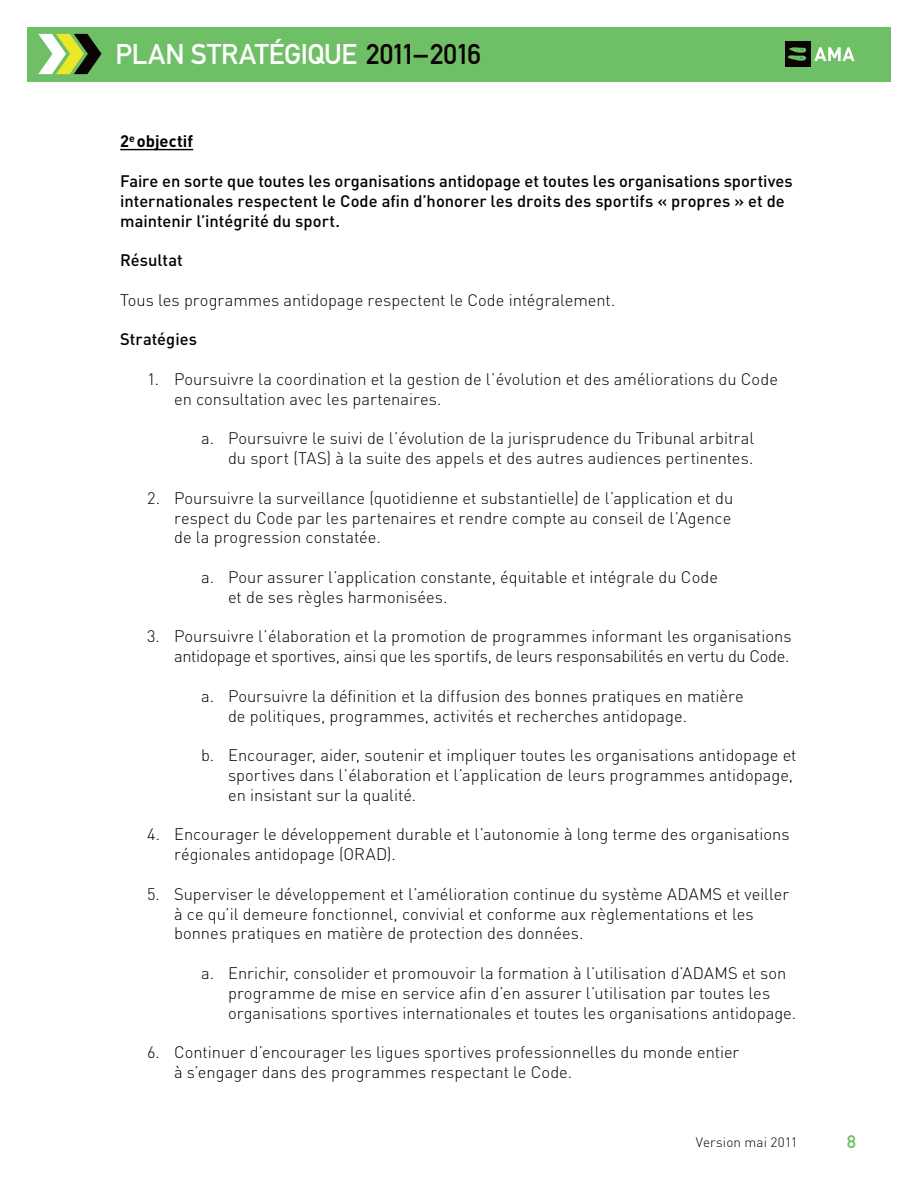
<style>
.page{position:relative;width:918px;height:1188px;background:#fff}
.page>*{position:absolute;margin:0;border:0;box-sizing:border-box;transform-origin:0 0}
.t1{font:28.05px "DIN Mittelschrift Alternate";letter-spacing:-.015em;color:#fff}
.t2{font:18px "DIN Mittelschrift Alternate";color:#6dc067}
.t3{font:300 16.5px/19.8px "DIN";color:#000}
.t4{font:500 16.5px/19.8px "DIN";color:#000}
.t5{font:700 16.5px "DIN";color:#000}
.t6{font:300 13.5px "DIN";letter-spacing:.01em;color:#000}
.t7{font:700 10.5px "DIN";color:#000}
.s1{color:#0a0303}
</style>
<div class="page">
<div style="left:27px;top:27px;width:864px;height:54px;background:#6ebf66"></div>
<svg style="left:38px;top:34px;width:64px;height:40px"></svg>
<div style="left:785px;top:41px;width:25px;height:26px;background:#0a0303"></div>
<svg style="left:788px;top:47px;width:18px;height:14px"></svg>
<svg style="left:814px;top:47px;width:41px;height:14px"></svg>
<hr style="left:120px;top:149px;width:73px;height:1px;background:#000">
<h1 class="t1" style="left:116px;top:38px;width:367px">PLAN STRATÉGIQUE <span class="s1">2011–2016</span></h1>
<p class="t5" style="left:120px;top:131px;width:75px">2 objectif</p>
<p class="t4" style="left:120px;top:171px;width:674px">Faire en sorte que toutes les organisations antidopage et toutes les organisations sportives internationales respectent le Code afin d’honorer les droits des sportifs « propres » et de maintenir l’intégrité du sport.</p>
<p class="t4" style="left:120px;top:250px;width:64px">Résultat</p>
<p class="t3" style="left:120px;top:289px;width:497px">Tous les programmes antidopage respectent le Code intégralement.</p>
<p class="t4" style="left:120px;top:329px;width:78px">Stratégies</p>
<p class="t3" style="left:174px;top:369px;width:605px;text-indent:-27px">1. Poursuivre la coordination et la gestion de l’évolution et des améliorations du Code en consultation avec les partenaires.</p>
<p class="t3" style="left:201px;top:428px;width:555px;text-align:right">a. Poursuivre le suivi de l’évolution de la jurisprudence du Tribunal arbitral du sport (TAS) à la suite des appels et des autres audiences pertinentes.</p>
<p class="t3" style="left:174px;top:487px;width:561px;text-align:justify;text-indent:-27px">2. Poursuivre la surveillance (quotidienne et substantielle) de l’application et du respect du Code par les partenaires et rendre compte au conseil de l’Agence de la progression constatée.</p>
<p class="t3" style="left:228px;top:567px;width:491px;text-indent:-27px">a. Pour assurer l’application constante, équitable et intégrale du Code et de ses règles harmonisées.</p>
<p class="t3" style="left:147px;top:626px;width:646px;text-align:right">3. Poursuivre l’élaboration et la promotion de programmes informant les organisations antidopage et sportives, ainsi que les sportifs, de leurs responsabilités en vertu du Code.</p>
<p class="t3" style="left:228px;top:685px;width:517px;text-indent:-27px">a. Poursuivre la définition et la diffusion des bonnes pratiques en matière de politiques, programmes, activités et recherches antidopage.</p>
<p class="t3" style="left:228px;top:745px;width:570px;text-indent:-27px">b. Encourager, aider, soutenir et impliquer toutes les organisations antidopage et sportives dans l’élaboration et l’application de leurs programmes antidopage, en insistant sur la qualité.</p>
<p class="t3" style="left:174px;top:824px;width:617px;text-indent:-27px">4. Encourager le développement durable et l’autonomie à long terme des organisations régionales antidopage (ORAD).</p>
<p class="t3" style="left:174px;top:883px;width:617px;text-indent:-27px">5. Superviser le développement et l’amélioration continue du système ADAMS et veiller à ce qu’il demeure fonctionnel, convivial et conforme aux règlementations et les bonnes pratiques en matière de protection des données.</p>
<p class="t3" style="left:228px;top:963px;width:570px;text-indent:-27px">a. Enrichir, consolider et promouvoir la formation à l’utilisation d’ADAMS et son programme de mise en service afin d’en assurer l’utilisation par toutes les organisations sportives internationales et toutes les organisations antidopage.</p>
<p class="t3" style="left:174px;top:1042px;width:567px;text-indent:-27px">6. Continuer d’encourager les ligues sportives professionnelles du monde entier à s’engager dans des programmes respectant le Code.</p>
<p class="t7" style="left:129px;top:132px;width:7px">e</p>
<p class="t6" style="left:696px;top:1133px;width:103px">Version mai 2011</p>
<p class="t2" style="left:847px;top:1131px;width:10px">8</p>
</div>
